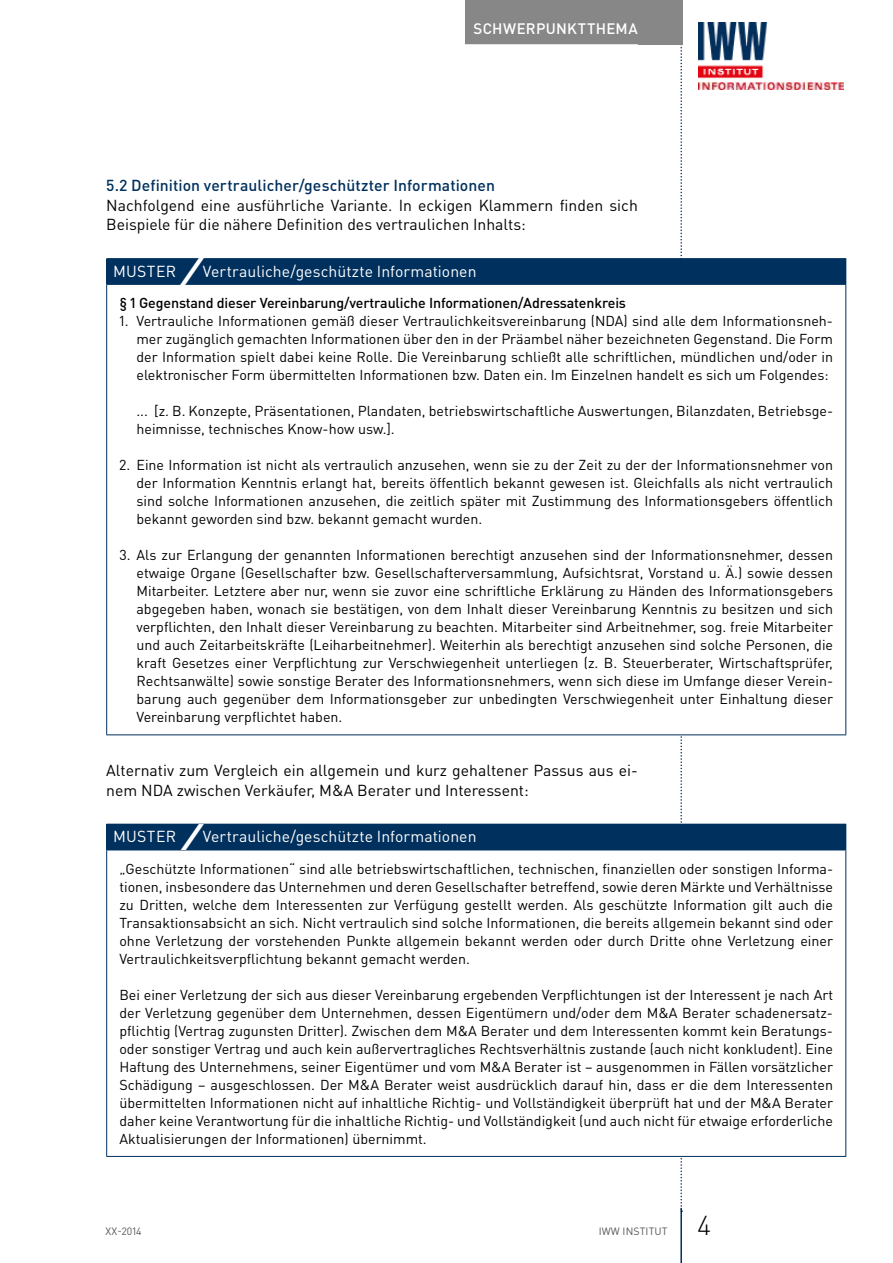
<style>
.page{position:relative;width:893px;height:1263px;background:#fff}
.page>*{position:absolute;margin:0;border:0;box-sizing:border-box;transform-origin:0 0}
.t1{font:300 27px "DIN Pro";color:#000}
.t2{font:15.75px/19.5px "DIN Pro";color:#000}
.t3{font:15.75px "DIN Pro";letter-spacing:.005em;color:#fff}
.t4{font:500 15.75px "DIN Pro";letter-spacing:.005em;color:#00305d}
.t5{font:500 15px "DIN Pro";letter-spacing:.025em;color:#fff}
.t6{font:14.25px/18px "DIN Pro";color:#000;text-align:justify}
.t7{font:500 14.25px "DIN Pro";letter-spacing:-.01em;color:#000}
.t8{font:10.5px "DIN Pro";letter-spacing:.01em;color:#575756}
.s1{font-weight:900;font-style:italic;font-size:33px}
</style>
<div class="page">
<svg style="left:680px;top:44px;width:2px;height:1164px"></svg>
<div style="left:638px;top:0;width:44px;height:44px;background:#878787"></div>
<hr style="left:680px;top:1208px;width:2px;height:55px;background:#00305d">
<div style="left:465px;top:0;width:181px;height:44px;background:#878787"></div>
<img style="left:699px;top:23px;width:144px;height:66px">
<div style="left:107px;top:259px;width:739px;height:25px;background:#00305d"></div>
<div style="left:107px;top:284px;width:739px;height:451px;background:#fff"></div>
<hr style="left:106px;top:258px;width:740px;height:1px;background:#00305d">
<svg style="left:106px;top:259px;width:1px;height:25px"></svg>
<hr style="left:106px;top:284px;width:740px;height:1px;background:#00305d">
<hr style="left:106px;top:285px;width:1px;height:449px;background:#00305d">
<hr style="left:845px;top:285px;width:1px;height:449px;background:#00305d">
<hr style="left:106px;top:734px;width:740px;height:1px;background:#00305d">
<div style="left:107px;top:824px;width:739px;height:26px;background:#00305d"></div>
<div style="left:107px;top:850px;width:739px;height:306px;background:#fff"></div>
<svg style="left:106px;top:824px;width:1px;height:26px"></svg>
<hr style="left:106px;top:850px;width:740px;height:1px;background:#00305d">
<hr style="left:106px;top:850px;width:1px;height:306px;background:#00305d">
<hr style="left:845px;top:850px;width:1px;height:306px;background:#00305d">
<hr style="left:106px;top:1156px;width:740px;height:1px;background:#00305d">
<p class="t5" style="left:473px;top:18px;width:166px">SCHWERPUNKTTHEMA</p>
<p class="t4" style="left:106px;top:175px;width:390px">5.2 Definition vertraulicher/geschützter Informationen</p>
<p class="t2" style="left:106px;top:195px;width:533px">Nachfolgend eine ausführliche Variante. In eckigen Klammern finden sich<br>Beispiele für die nähere Definition des vertraulichen Inhalts:</p>
<p class="t3" style="left:113px;top:260px;width:365px">MUSTER <span class="s1">/</span>Vertrauliche/geschützte Informationen</p>
<p class="t7" style="left:119px;top:293px;width:508px">§ 1 Gegenstand dieser Vereinbarung/vertrauliche Informationen/Adressatenkreis</p>
<p class="t6" style="left:136px;top:311px;width:698px;text-indent:-17px">1. Vertrauliche Informationen gemäß dieser Vertraulichkeitsvereinbarung (NDA) sind alle dem Informationsneh&shy;mer zugänglich gemachten Informationen über den in der Präambel näher bezeichneten Gegenstand. Die Form der Information spielt dabei keine Rolle. Die Vereinbarung schließt alle schriftlichen, mündlichen und/oder in elektronischer Form übermittelten Informationen bzw. Daten ein. Im Einzelnen handelt es sich um Folgendes:</p>
<p class="t6" style="left:136px;top:401px;width:698px">... [z. B. Konzepte, Präsentationen, Plandaten, betriebswirtschaftliche Auswertungen, Bilanzdaten, Betriebsge&shy;heimnisse, technisches Know-how usw.].</p>
<p class="t6" style="left:136px;top:455px;width:698px;text-indent:-17px">2. Eine Information ist nicht als vertraulich anzusehen, wenn sie zu der Zeit zu der der Informationsnehmer von der Information Kenntnis erlangt hat, bereits öffentlich bekannt gewesen ist. Gleichfalls als nicht vertraulich sind solche Informationen anzusehen, die zeitlich später mit Zustimmung des Informationsgebers öffentlich bekannt geworden sind bzw. bekannt gemacht wurden.</p>
<p class="t6" style="left:136px;top:545px;width:698px;text-indent:-17px">3. Als zur Erlangung der genannten Informationen berechtigt anzusehen sind der Informationsnehmer, dessen etwaige Organe (Gesellschafter bzw. Gesellschafterversammlung, Aufsichtsrat, Vorstand u. Ä.) sowie dessen Mitarbeiter. Letztere aber nur, wenn sie zuvor eine schriftliche Erklärung zu Händen des Informationsgebers abgegeben haben, wonach sie bestätigen, von dem Inhalt dieser Vereinbarung Kenntnis zu besitzen und sich verpflichten, den Inhalt dieser Vereinbarung zu beachten. Mitarbeiter sind Arbeitnehmer, sog. freie Mitarbeiter und auch Zeitarbeitskräfte (Leiharbeitnehmer). Weiterhin als berechtigt anzusehen sind solche Personen, die kraft Gesetzes einer Verpflichtung zur Verschwiegenheit unterliegen (z. B. Steuerberater, Wirtschaftsprüfer, Rechtsanwälte) sowie sonstige Berater des Informationsnehmers, wenn sich diese im Umfange dieser Verein&shy;barung auch gegenüber dem Informationsgeber zur unbedingten Verschwiegenheit unter Einhaltung dieser Vereinbarung verpflichtet haben.</p>
<p class="t2" style="left:106px;top:760px;width:533px">Alternativ zum Vergleich ein allgemein und kurz gehaltener Passus aus ei&shy;nem NDA zwischen Verkäufer, M&amp;A Berater und Interessent:</p>
<p class="t3" style="left:113px;top:826px;width:365px">MUSTER <span class="s1">/</span>Vertrauliche/geschützte Informationen</p>
<p class="t6" style="left:119px;top:859px;width:715px">„Geschützte Informationen“ sind alle betriebswirtschaftlichen, technischen, finanziellen oder sonstigen Informa&shy;tionen, insbesondere das Unternehmen und deren Gesellschafter betreffend, sowie deren Märkte und Verhältnisse zu Dritten, welche dem Interessenten zur Verfügung gestellt werden. Als geschützte Information gilt auch die Transaktionsabsicht an sich. Nicht vertraulich sind solche Informationen, die bereits allgemein bekannt sind oder ohne Verletzung der vorstehenden Punkte allgemein bekannt werden oder durch Dritte ohne Verletzung einer Vertraulichkeitsverpflichtung bekannt gemacht werden.</p>
<p class="t6" style="left:119px;top:985px;width:715px">Bei einer Verletzung der sich aus dieser Vereinbarung ergebenden Verpflichtungen ist der Interessent je nach Art der Verletzung gegenüber dem Unternehmen, dessen Eigentümern und/oder dem M&amp;A Berater schadenersatz&shy;pflichtig (Vertrag zugunsten Dritter). Zwischen dem M&amp;A Berater und dem Interessenten kommt kein Beratungs&shy;oder sonstiger Vertrag und auch kein außervertragliches Rechtsverhältnis zustande (auch nicht konkludent). Eine Haftung des Unternehmens, seiner Eigentümer und vom M&amp;A Berater ist – ausgenommen in Fällen vorsätzlicher Schädigung – ausgeschlossen. Der M&amp;A Berater weist ausdrücklich darauf hin, dass er die dem Interessenten übermittelten Informationen nicht auf inhaltliche Richtig- und Vollständigkeit überprüft hat und der M&amp;A Berater daher keine Verantwortung für die inhaltliche Richtig- und Vollständigkeit (und auch nicht für etwaige erforderliche Aktualisierungen der Informationen) übernimmt.</p>
<p class="t8" style="left:106px;top:1224px;width:38px">XX-2014</p>
<p class="t8" style="left:599px;top:1224px;width:70px">IWW INSTITUT</p>
<h1 class="t1" style="left:697px;top:1207px;width:15px">4</h1>
</div>
